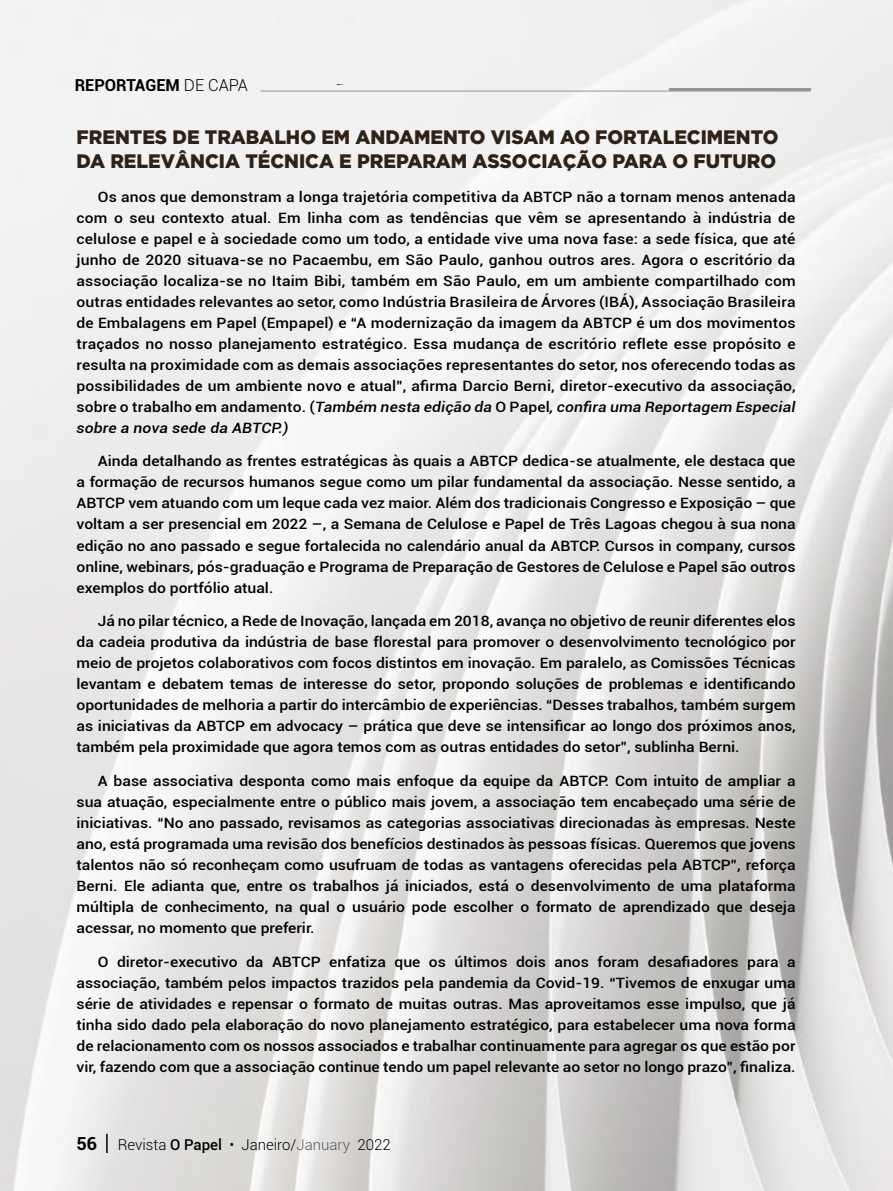
<style>
.page{position:relative;width:893px;height:1191px;background:#fff}
.page>*{position:absolute;margin:0;border:0;box-sizing:border-box;transform-origin:0 0}
.t1{font:900 19.5px/23.4px "Gotham";color:#2e2116}
.t2{font:700 16.5px "Roboto";color:#000}
.t3{font:300 15px "Roboto";color:#000}
.t4{font:500 14.25px/21px "Roboto";color:#000;text-align:justify;scale:1.1 1}
.s1{font-weight:300}
.s2{font-style:italic}
.s3{font-weight:700;font-size:18px}
.s4{font-weight:500}
.s5{color:#58595b}
</style>
<div class="page">
<img style="left:0;top:0;width:893px;height:1191px">
<hr style="left:260px;top:91px;width:550px;height:1px;background:#939598">
<hr style="left:669px;top:88px;width:141px;height:3px;background:#939598">
<hr style="left:106px;top:1133px;width:2px;height:20px;background:#000">
<p class="t2" style="left:75px;top:74px;width:175px">REPORTAGEM <span class="s1">DE CAPA</span></p>
<h1 class="t1" style="left:77px;top:125px;width:703px">FRENTES DE TRABALHO EM ANDAMENTO VISAM AO FORTALECIMENTO<br>DA RELEVÂNCIA TÉCNICA E PREPARAM ASSOCIAÇÃO PARA O FUTURO</h1>
<p class="t4" style="left:77px;top:185px;width:655px;text-indent:21px">Os anos que demonstram a longa trajetória competitiva da ABTCP não a tornam menos antenada com o seu contexto atual. Em linha com as tendências que vêm se apresentando à indústria de celulose e papel e à sociedade como um todo, a entidade vive uma nova fase: a sede física, que até junho de 2020 situava-se no Pacaembu, em São Paulo, ganhou outros ares. Agora o escritório da associação localiza-se no Itaim Bibi, também em São Paulo, em um ambiente compartilhado com outras entidades relevantes ao setor, como Indústria Brasileira de Árvores (IBÁ), Associação Brasileira de Embalagens em Papel (Empapel) e “A modernização da imagem da ABTCP é um dos movimentos traçados no nosso planejamento estratégico. Essa mudança de escritório reflete esse propósito e resulta na proximidade com as demais associações representantes do setor, nos oferecendo todas as possibilidades de um ambiente novo e atual”, afirma Darcio Berni, diretor-executivo da associação, sobre o trabalho em andamento. (<span class="s2">Também nesta edição da</span> O Papel<span class="s2">, confira uma Reportagem Especial sobre a nova sede da ABTCP.)</span></p>
<p class="t4" style="left:77px;top:450px;width:655px;text-indent:21px">Ainda detalhando as frentes estratégicas às quais a ABTCP dedica-se atualmente, ele destaca que a formação de recursos humanos segue como um pilar fundamental da associação. Nesse sentido, a ABTCP vem atuando com um leque cada vez maior. Além dos tradicionais Congresso e Exposição – que voltam a ser presencial em 2022 –, a Semana de Celulose e Papel de Três Lagoas chegou à sua nona edição no ano passado e segue fortalecida no calendário anual da ABTCP. Cursos in company, cursos online, webinars, pós-graduação e Programa de Preparação de Gestores de Celulose e Papel são outros exemplos do portfólio atual.</p>
<p class="t4" style="left:77px;top:610px;width:655px;text-indent:21px">Já no pilar técnico, a Rede de Inovação, lançada em 2018, avança no objetivo de reunir diferentes elos da cadeia produtiva da indústria de base florestal para promover o desenvolvimento tecnológico por meio de projetos colaborativos com focos distintos em inovação. Em paralelo, as Comissões Técnicas levantam e debatem temas de interesse do setor, propondo soluções de problemas e identificando oportunidades de melhoria a partir do intercâmbio de experiências. “Desses trabalhos, também surgem as iniciativas da ABTCP em advocacy – prática que deve se intensificar ao longo dos próximos anos, também pela proximidade que agora temos com as outras entidades do setor”, sublinha Berni.</p>
<p class="t4" style="left:77px;top:770px;width:655px;text-indent:21px">A base associativa desponta como mais enfoque da equipe da ABTCP. Com intuito de ampliar a sua atuação, especialmente entre o público mais jovem, a associação tem encabeçado uma série de iniciativas. “No ano passado, revisamos as categorias associativas direcionadas às empresas. Neste ano, está programada uma revisão dos benefícios destinados às pessoas físicas. Queremos que jovens talentos não só reconheçam como usufruam de todas as vantagens oferecidas pela ABTCP”, reforça Berni. Ele adianta que, entre os trabalhos já iniciados, está o desenvolvimento de uma plataforma múltipla de conhecimento, na qual o usuário pode escolher o formato de aprendizado que deseja acessar, no momento que preferir.</p>
<p class="t4" style="left:77px;top:951px;width:655px;text-indent:21px">O diretor-executivo da ABTCP enfatiza que os últimos dois anos foram desafiadores para a associação, também pelos impactos trazidos pela pandemia da Covid-19. “Tivemos de enxugar uma série de atividades e repensar o formato de muitas outras. Mas aproveitamos esse impulso, que já tinha sido dado pela elaboração do novo planejamento estratégico, para estabelecer uma nova forma de relacionamento com os nossos associados e trabalhar continuamente para agregar os que estão por vir, fazendo com que a associação continue tendo um papel relevante ao setor no longo prazo”, finaliza.</p>
<p class="t3" style="left:77px;top:1133px;width:316px"><span class="s3">56</span> Revista <span class="s4">O Papel</span> • Janeiro/<span class="s5">January</span> 2022</p>
</div>
